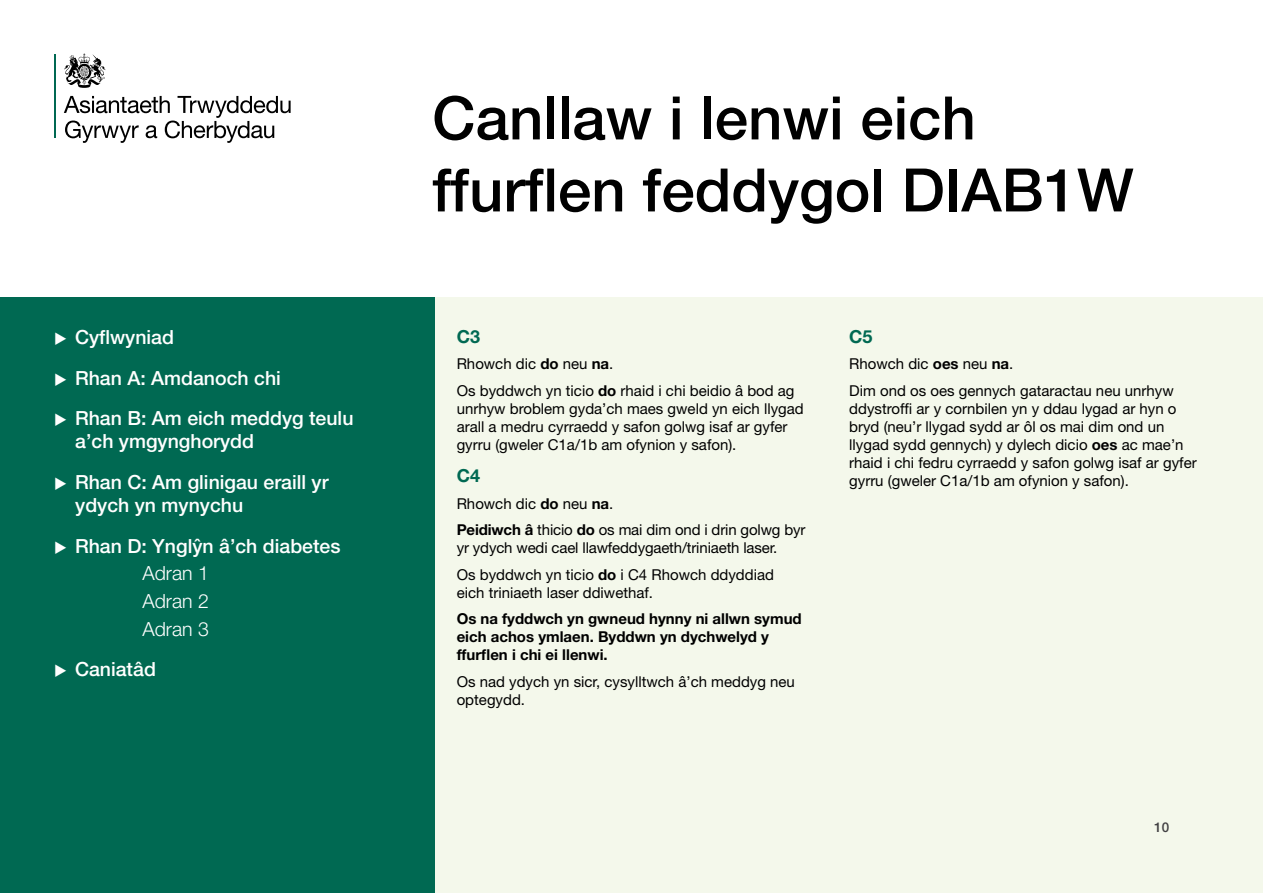
<style>
.page{position:relative;width:1263px;height:893px;background:#fff}
.page>*{position:absolute;margin:0;border:0;box-sizing:border-box;transform-origin:0 0}
.t1{font:500 60px/72px "Helvetica Neue";color:#000}
.t2{font:500 19.5px/27.6px "Helvetica Neue";color:#fff}
.t3{font:700 18px "Helvetica Neue";color:#006952}
.t4{font:15px/18px "Helvetica Neue";color:#000}
.t5{font:700 15px/18px "Helvetica Neue";color:#000}
.t6{font:500 13.5px "Helvetica Neue";color:#414042}
.s1{font-weight:300}
.s2{font-weight:700}
</style>
<div class="page">
<div style="left:0;top:298px;width:1263px;height:595px;background:#006952"></div>
<div style="left:435px;top:298px;width:828px;height:595px;background:#f4f8eb"></div>
<hr style="left:54px;top:54px;width:2px;height:84px;background:#006852">
<svg style="left:64px;top:96px;width:227px;height:47px"></svg>
<svg style="left:64px;top:54px;width:42px;height:34px"></svg>
<h2 class="t2" style="left:54px;top:323px;width:121px">◆ Cyflwyniad</h2>
<h2 class="t2" style="left:54px;top:364px;width:228px">◆ Rhan A: Amdanoch chi</h2>
<h2 class="t2" style="left:75px;top:406px;width:280px;line-height:23.4px;text-indent:-21px">◆ Rhan B: Am eich meddyg teulu a’ch ymgynghorydd</h2>
<h2 class="t2" style="left:75px;top:470px;width:255px;line-height:23.4px;text-indent:-21px">◆ Rhan C: Am glinigau eraill yr ydych yn mynychu</h2>
<h2 class="t2" style="left:142px;top:532px;width:200px;text-indent:-88px">◆ Rhan D: Ynglyˆ n â’ch diabetes<br><span class="s1">Adran 1<br>Adran 2<br>Adran 3</span></h2>
<h2 class="t2" style="left:54px;top:655px;width:103px">◆ Caniatâd</h2>
<h1 class="t1" style="left:432px;top:81px;width:703px">Canllaw i lenwi eich ffurflen feddygol DIAB1W</h1>
<p class="t3" style="left:457px;top:325px;width:25px">C3</p>
<p class="t4" style="left:457px;top:350px;width:339px;line-height:26.5px">Rhowch dic <span class="s2">do</span> neu <span class="s2">na</span>.<br>Os byddwch yn ticio <span class="s2">do</span> rhaid i chi beidio â bod ag</p>
<p class="t4" style="left:457px;top:399px;width:349px">unrhyw broblem gyda’ch maes gweld yn eich llygad arall a medru cyrraedd y safon golwg isaf ar gyfer gyrru (gweler C1a/1b am ofynion y safon).</p>
<p class="t3" style="left:457px;top:464px;width:25px">C4</p>
<p class="t4" style="left:457px;top:490px;width:350px;line-height:26.5px">Rhowch dic <span class="s2">do</span> neu <span class="s2">na</span>.<br><span class="s2">Peidiwch â</span> thicio <span class="s2">do</span> os mai dim ond i drin golwg byr</p>
<p class="t4" style="left:457px;top:534px;width:322px;line-height:26.5px">yr ydych wedi cael llawfeddygaeth/triniaeth laser.<br>Os byddwch yn ticio <span class="s2">do</span> i C4 Rhowch ddyddiad</p>
<p class="t4" style="left:457px;top:583px;width:198px">eich triniaeth laser ddiwethaf.</p>
<p class="t5" style="left:457px;top:609px;width:346px">Os na fyddwch yn gwneud hynny ni allwn symud eich achos ymlaen. Byddwn yn dychwelyd y ffurflen i chi ei llenwi.</p>
<p class="t4" style="left:457px;top:672px;width:340px">Os nad ydych yn sicr, cysylltwch â’ch meddyg neu optegydd.</p>
<p class="t3" style="left:849px;top:325px;width:25px">C5</p>
<p class="t4" style="left:849px;top:350px;width:326px;line-height:26.5px">Rhowch dic <span class="s2">oes</span> neu <span class="s2">na</span>.<br>Dim ond os oes gennych gataractau neu unrhyw</p>
<p class="t4" style="left:849px;top:399px;width:349px">ddystroffi ar y cornbilen yn y ddau lygad ar hyn o bryd (neu’r llygad sydd ar ôl os mai dim ond un llygad sydd gennych) y dylech dicio <span class="s2">oes</span> ac mae’n rhaid i chi fedru cyrraedd y safon golwg isaf ar gyfer gyrru (gweler C1a/1b am ofynion y safon).</p>
<p class="t6" style="left:1154px;top:819px;width:17px">10</p>
</div>
